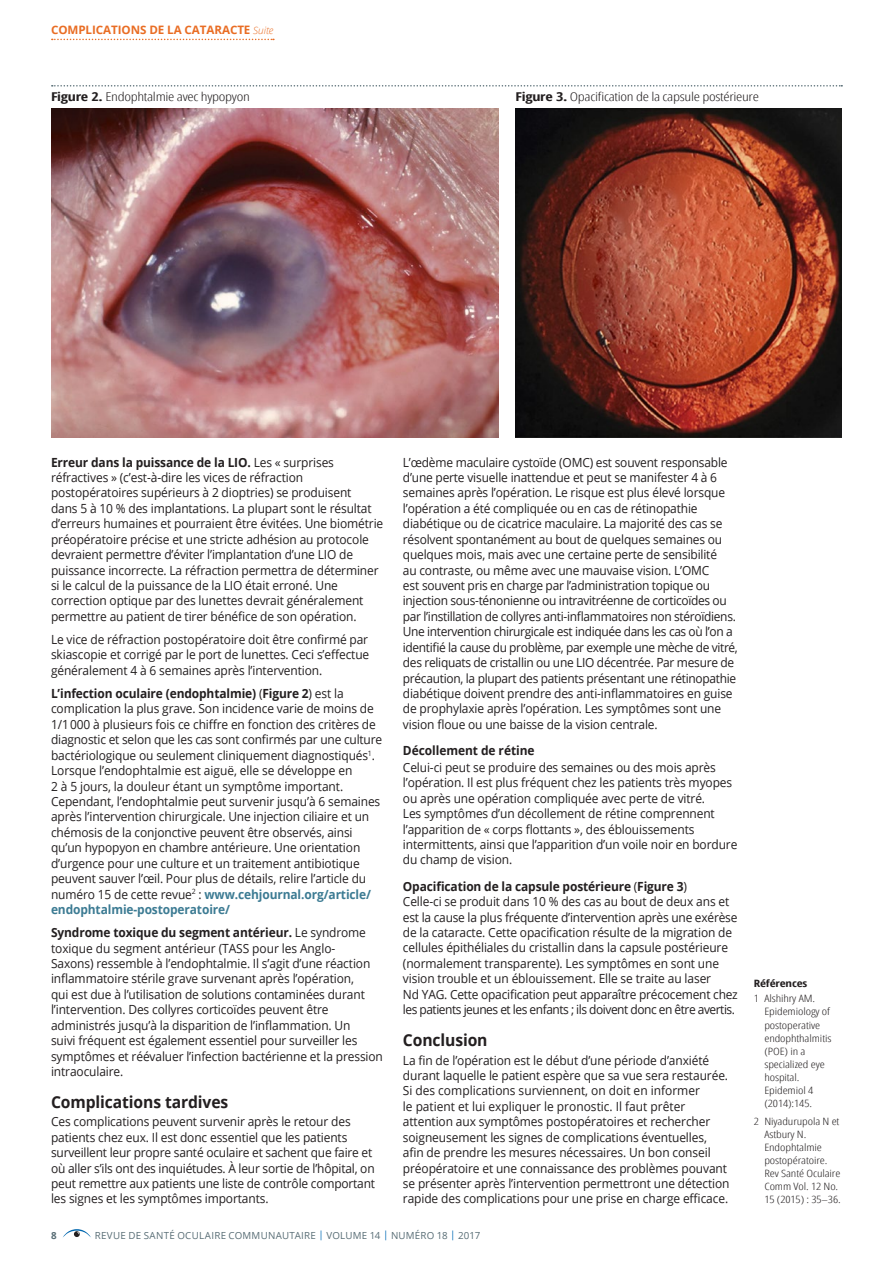
<style>
.page{position:relative;width:893px;height:1263px;background:#fff}
.page>*{position:absolute;margin:0;border:0;box-sizing:border-box;transform-origin:0 0}
.t1{font:700 16.5px "Open Sans";letter-spacing:-.005em;color:#231f20;scale:.95 1}
.t2{font:12.6px/15.5px "Open Sans";letter-spacing:-.01em;color:#231f20;scale:.95 1}
.t3{font:700 12.6px "Open Sans";letter-spacing:-.005em;color:#231f20;scale:.95 1}
.t4{font:300 12.15px "Open Sans Condensed";letter-spacing:-.02em;color:#231f20;scale:1.32 1}
.t5{font:700 11.7px "Open Sans";letter-spacing:-.005em;color:#e96d24}
.t6{font:300 10.2px/13px "Open Sans Condensed";letter-spacing:-.005em;color:#231f20;scale:1.28 1}
.t7{font:700 10.2px "Open Sans Condensed";letter-spacing:-.01em;color:#231f20;scale:1.28 1}
.t8{font:9.75px "Open Sans";letter-spacing:.025em;color:#586d75}
.t9{font:700 9.75px "Open Sans";color:#586d75}
.s1{font-weight:300;font-style:italic;font-size:10.2px}
.s2{font-weight:700}
.s3{font-weight:700;color:#3c7b93}
.s4{color:#006cb7}
</style>
<div class="page">
<svg style="left:63px;top:1229px;width:28px;height:9px"></svg>
<img style="left:516px;top:108px;width:326px;height:329px">
<img style="left:51px;top:108px;width:448px;height:329px">
<svg style="left:52px;top:85px;width:790px;height:2px"></svg>
<svg style="left:52px;top:39px;width:222px;height:1px"></svg>
<p class="t5" style="left:51px;top:22px;width:224px">COMPLICATIONS DE LA CATARACTE <span class="s1">Suite</span></p>
<p class="t4" style="left:51px;top:88px;width:152px"><span class="s2">Figure 2.</span> Endophtalmie avec hypopyon</p>
<p class="t4" style="left:516px;top:88px;width:186px"><span class="s2">Figure 3.</span> Opacification de la capsule postérieure</p>
<p class="t2" style="left:51px;top:454px;width:351px"><span class="s2">Erreur dans la puissance de la LIO.</span> Les « surprises réfractives » (c’est-à-dire les vices de réfraction postopératoires supérieurs à 2 dioptries) se produisent<br>dans 5 à 10 % des implantations. La plupart sont le résultat d’erreurs humaines et pourraient être évitées. Une biométrie préopératoire précise et une stricte adhésion au protocole devraient permettre d’éviter l’implantation d’une LIO de puissance incorrecte. La réfraction permettra de déterminer si le calcul de la puissance de la LIO était erroné. Une correction optique par des lunettes devrait généralement permettre au patient de tirer bénéfice de son opération.</p>
<p class="t2" style="left:51px;top:631px;width:337px;text-align:justify">Le vice de réfraction postopératoire doit être confirmé par skiascopie et corrigé par le port de lunettes. Ceci s’effectue généralement 4 à 6 semaines après l’intervention.</p>
<p class="t2" style="left:51px;top:685px;width:350px"><span class="s2">L’infection oculaire (endophtalmie)</span> (<span class="s2">Figure 2</span>) est la complication la plus grave. Son incidence varie de moins de 1/1 000 à plusieurs fois ce chiffre en fonction des critères de diagnostic et selon que les cas sont confirmés par une culture bactériologique ou seulement cliniquement diagnostiqués<sup>1</sup>.<br>Lorsque l’endophtalmie est aiguë, elle se développe en<br>2 à 5 jours, la douleur étant un symptôme important.<br>Cependant, l’endophtalmie peut survenir jusqu’à 6 semaines après l’intervention chirurgicale. Une injection ciliaire et un chémosis de la conjonctive peuvent être observés, ainsi qu’un hypopyon en chambre antérieure. Une orientation d’urgence pour une culture et un traitement antibiotique peuvent sauver l’œil. Pour plus de détails, relire l’article du numéro 15 de cette revue<sup>2</sup> : <span class="s3">www.cehjournal.org/article/ endophtalmie-postoperatoire/</span></p>
<p class="t2" style="left:51px;top:924px;width:351px"><span class="s2">Syndrome toxique du segment antérieur.</span> Le syndrome toxique du segment antérieur (TASS pour les Anglo-<br>Saxons) ressemble à l’endophtalmie. Il s’agit d’une réaction inflammatoire stérile grave survenant après l’opération,<br>qui est due à l’utilisation de solutions contaminées durant l’intervention. Des collyres corticoïdes peuvent être administrés jusqu’à la disparition de l’inflammation. Un<br>suivi fréquent est également essentiel pour surveiller les symptômes et réévaluer l’infection bactérienne et la pression intraoculaire.</p>
<h1 class="t1" style="left:51px;top:1090px;width:188px">Complications tardives</h1>
<p class="t2" style="left:51px;top:1114px;width:343px">Ces complications peuvent survenir après le retour des patients chez eux. Il est donc essentiel que les patients surveillent leur propre santé oculaire et sachent que faire et où aller s’ils ont des inquiétudes. À leur sortie de l’hôpital, on peut remettre aux patients une liste de contrôle comportant les signes et les symptômes importants.</p>
<p class="t2" style="left:403px;top:454px;width:354px">L’œdème maculaire cystoïde (OMC) est souvent responsable d’une perte visuelle inattendue et peut se manifester 4 à 6 semaines après l’opération. Le risque est plus élevé lorsque l’opération a été compliquée ou en cas de rétinopathie diabétique ou de cicatrice maculaire. La majorité des cas se résolvent spontanément au bout de quelques semaines ou quelques mois, mais avec une certaine perte de sensibilité<br>au contraste, ou même avec une mauvaise vision. L’OMC<br>est souvent pris en charge par l’administration topique ou injection sous-ténonienne ou intravitréenne de corticoïdes ou par l’instillation de collyres anti-inflammatoires non stéroïdiens.<br>Une intervention chirurgicale est indiquée dans les cas où l’on a identifié la cause du problème, par exemple une mèche de vitré, des reliquats de cristallin ou une LIO décentrée. Par mesure de précaution, la plupart des patients présentant une rétinopathie diabétique doivent prendre des anti-inflammatoires en guise de prophylaxie après l’opération. Les symptômes sont une vision floue ou une baisse de la vision centrale.</p>
<p class="t3" style="left:403px;top:742px;width:140px">Décollement de rétine</p>
<p class="t2" style="left:403px;top:759px;width:354px">Celui-ci peut se produire des semaines ou des mois après l’opération. Il est plus fréquent chez les patients très myopes ou après une opération compliquée avec perte de vitré.<br>Les symptômes d’un décollement de rétine comprennent l’apparition de « corps flottants », des éblouissements intermittents, ainsi que l’apparition d’un voile noir en bordure du champ de vision.</p>
<p class="t2" style="left:403px;top:878px;width:354px"><span class="s2">Opacification de la capsule postérieure</span> (<span class="s2">Figure 3</span>)<br>Celle-ci se produit dans 10 % des cas au bout de deux ans et est la cause la plus fréquente d’intervention après une exérèse de la cataracte. Cette opacification résulte de la migration de cellules épithéliales du cristallin dans la capsule postérieure (normalement transparente). Les symptômes en sont une vision trouble et un éblouissement. Elle se traite au laser<br>Nd YAG. Cette opacification peut apparaître précocement chez les patients jeunes et les enfants ; ils doivent donc en être avertis.</p>
<h1 class="t1" style="left:403px;top:1028px;width:91px">Conclusion</h1>
<p class="t2" style="left:403px;top:1052px;width:345px">La fin de l’opération est le début d’une période d’anxiété durant laquelle le patient espère que sa vue sera restaurée.<br>Si des complications surviennent, on doit en informer<br>le patient et lui expliquer le pronostic. Il faut prêter attention aux symptômes postopératoires et rechercher soigneusement les signes de complications éventuelles, afin de prendre les mesures nécessaires. Un bon conseil préopératoire et une connaissance des problèmes pouvant se présenter après l’intervention permettront une détection rapide des complications pour une prise en charge efficace.</p>
<p class="t9" style="left:51px;top:1228px;width:7px">8</p>
<p class="t8" style="left:95px;top:1228px;width:387px">REVUE DE SANTÉ OCULAIRE COMMUNAUTAIRE <span class="s4">|</span> VOLUME 14 <span class="s4">|</span> NUMÉRO 18 <span class="s4">|</span> 2017</p>
<p class="t7" style="left:754px;top:976px;width:43px">Références</p>
<p class="t6" style="left:764px;top:992px;width:54px;text-indent:-11px">1 Alshihry AM.<br>Epidemiology of postoperative endophthalmitis (POE) in a specialized eye hospital.<br>Epidemiol 4 (2014):145.</p>
<p class="t6" style="left:764px;top:1114px;width:61px;text-indent:-11px">2 Niyadurupola N et<br>Astbury N.<br>Endophtalmie postopératoire.<br>Rev Santé Oculaire<br>Comm Vol. 12 No.<br>15 (2015) : 35–36.</p>
</div>
